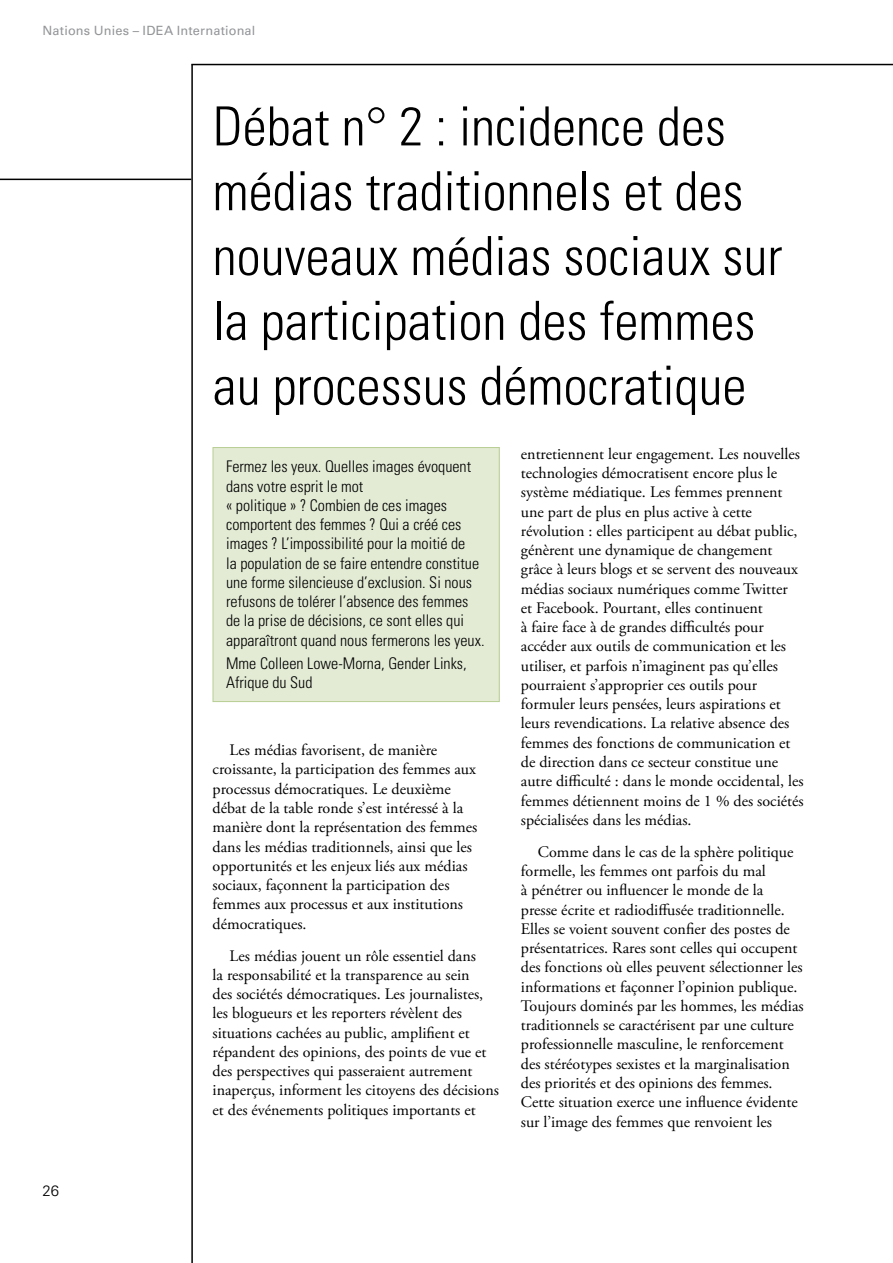
<style>
.page{position:relative;width:893px;height:1263px;background:#fff}
.page>*{position:absolute;margin:0;border:0;box-sizing:border-box;transform-origin:0 0}
.t1{font:300 condensed 54px/64.8px "Univers LT Std";color:#000}
.t2{font:16.05px/19.2px "Adobe Garamond Pro";color:#000}
.t3{font:300 condensed 16.05px/19.2px "Univers LT Std";color:#000}
.t4{font:300 15px "Univers LT Std";color:#000}
.t5{font:12.75px "Univers LT Std";letter-spacing:.015em;color:#939598}
</style>
<div class="page">
<hr style="left:0;top:179px;width:191px;height:1px;background:#000">
<hr style="left:191px;top:64px;width:702px;height:1px;background:#000">
<hr style="left:191px;top:64px;width:2px;height:1199px;background:#000">
<div style="left:213px;top:447px;width:286px;height:254px;background:#e3ebd5"></div>
<div style="left:213px;top:447px;width:287px;height:255px;border:1px solid #b9ce95"></div>
<p class="t5" style="left:43px;top:23px;width:214px">Nations Unies – IDEA International</p>
<h1 class="t1" style="left:213px;top:94px;width:571px">Débat n° 2 : incidence des médias traditionnels et des nouveaux médias sociaux sur la participation des femmes au processus démocratique</h1>
<p class="t4" style="left:43px;top:1181px;width:18px">26</p>
<p class="t3" style="left:226px;top:457px;width:260px">Fermez les yeux. Quelles images évoquent dans votre esprit le mot<br>« politique » ? Combien de ces images comportent des femmes ? Qui a créé ces images ? L’impossibilité pour la moitié de<br>la population de se faire entendre constitue une forme silencieuse d’exclusion. Si nous refusons de tolérer l’absence des femmes de la prise de décisions, ce sont elles qui apparaîtront quand nous fermerons les yeux.</p>
<p class="t3" style="left:226px;top:654px;width:242px">Mme Colleen Lowe-Morna, Gender Links,<br>Afrique du Sud</p>
<p class="t2" style="left:213px;top:741px;width:266px;text-indent:17px">Les médias favorisent, de manière croissante, la participation des femmes aux processus démocratiques. Le deuxième débat de la table ronde s’est intéressé à la manière dont la représentation des femmes dans les médias traditionnels, ainsi que les opportunités et les enjeux liés aux médias sociaux, façonnent la participation des femmes aux processus et aux institutions démocratiques.</p>
<p class="t2" style="left:213px;top:946px;width:288px;text-indent:17px">Les médias jouent un rôle essentiel dans<br>la responsabilité et la transparence au sein<br>des sociétés démocratiques. Les journalistes, les blogueurs et les reporters révèlent des situations cachées au public, amplifient et répandent des opinions, des points de vue et des perspectives qui passeraient autrement inaperçus, informent les citoyens des décisions et des événements politiques importants et</p>
<p class="t2" style="left:521px;top:445px;width:284px">entretiennent leur engagement. Les nouvelles technologies démocratisent encore plus le système médiatique. Les femmes prennent une part de plus en plus active à cette révolution : elles participent au débat public, génèrent une dynamique de changement grâce à leurs blogs et se servent des nouveaux médias sociaux numériques comme Twitter<br>et Facebook. Pourtant, elles continuent<br>à faire face à de grandes difficultés pour accéder aux outils de communication et les utiliser, et parfois n’imaginent pas qu’elles pourraient s’approprier ces outils pour formuler leurs pensées, leurs aspirations et leurs revendications. La relative absence des femmes des fonctions de communication et de direction dans ce secteur constitue une autre difficulté : dans le monde occidental, les femmes détiennent moins de 1 % des sociétés spécialisées dans les médias.</p>
<p class="t2" style="left:521px;top:843px;width:284px;text-indent:17px">Comme dans le cas de la sphère politique formelle, les femmes ont parfois du mal<br>à pénétrer ou influencer le monde de la<br>presse écrite et radiodiffusée traditionnelle.<br>Elles se voient souvent confier des postes de présentatrices. Rares sont celles qui occupent des fonctions où elles peuvent sélectionner les informations et façonner l’opinion publique.<br>Toujours dominés par les hommes, les médias traditionnels se caractérisent par une culture professionnelle masculine, le renforcement des stéréotypes sexistes et la marginalisation des priorités et des opinions des femmes.<br>Cette situation exerce une influence évidente sur l’image des femmes que renvoient les</p>
</div>
